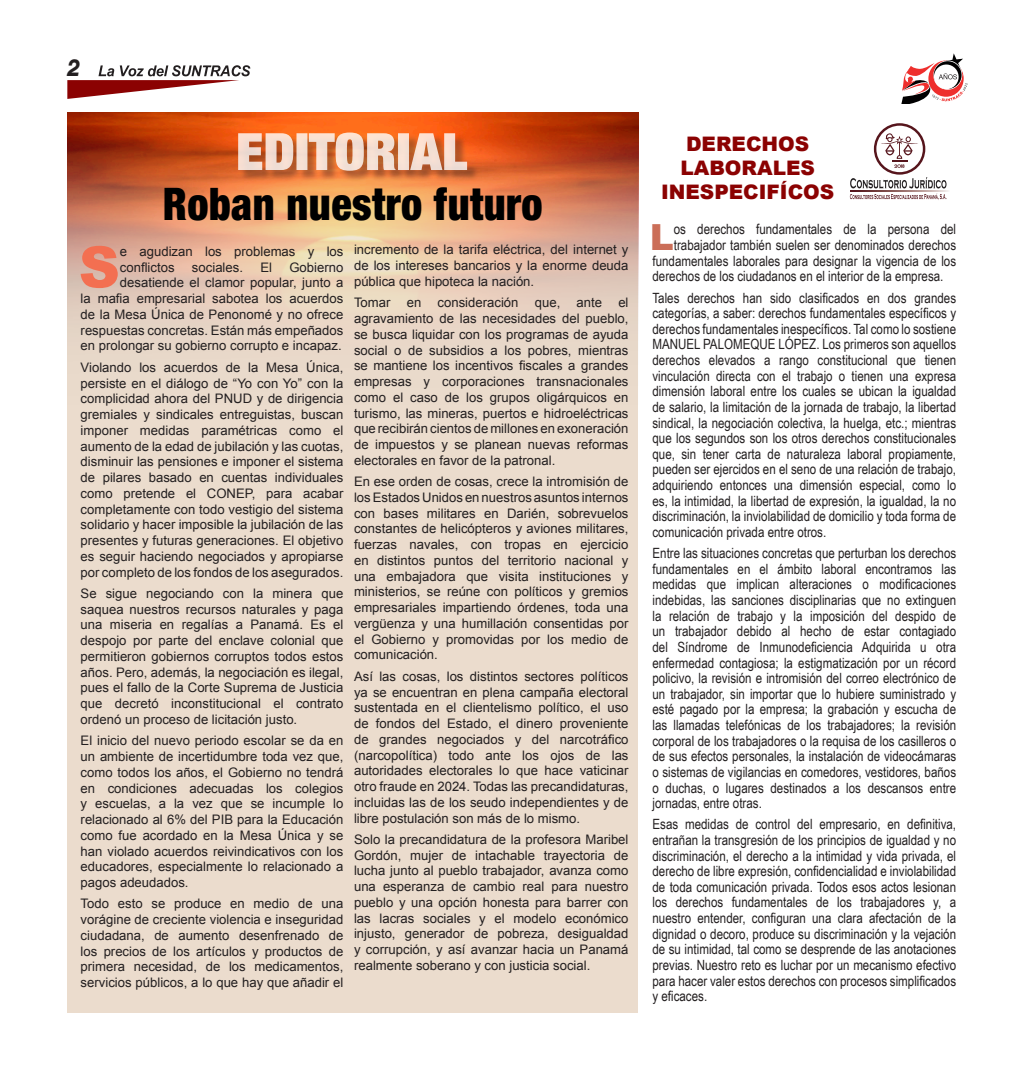
<style>
.page{position:relative;width:1035px;height:1080px;background:#fff}
.page>*{position:absolute;margin:0;border:0;box-sizing:border-box;transform-origin:0 0}
.t1{font:900 57.12px "Arial";color:#f36f51}
.t2{font:900 condensed 45px "Helvetica Neue LT Std";letter-spacing:.01em;color:#000;scale:.94 1}
.t3{font:900 36px "Arial";color:#cb6e58}
.t4{font:italic 800 23.75px "Helvetica Neue LT Std";color:#231f20;scale:.84 1}
.t5{font:900 20px/23.8px "Arial";color:#8b0202;text-align:center}
.t6{font:14.12px/15.6px "Arial Narrow";color:#231f20;text-align:justify}
.t7{font:13.12px/15.8px "Arial";color:#231f20;text-align:justify}
</style>
<div class="page">
<svg style="left:67px;top:65px;width:183px;height:34px"></svg>
<svg style="left:901px;top:53px;width:67px;height:51px"></svg>
<div style="left:68px;top:114px;width:570px;height:898px;background:#ebdccd"></div>
<img style="left:68px;top:113px;width:570px;height:208px">
<div style="left:240px;top:134px;width:239px;height:48px;background:#231f20;opacity:.34"></div>
<svg style="left:238px;top:133px;width:229px;height:38px"></svg>
<div style="left:874px;top:123px;width:51px;height:52px;border:2px solid #56151c;border-radius:50%"></div>
<svg style="left:881px;top:133px;width:37px;height:35px"></svg>
<svg style="left:850px;top:177px;width:97px;height:23px"></svg>
<svg style="left:850px;top:190px;width:99px;height:2px"></svg>
<h3 class="t4" style="left:67px;top:53px;width:16px">2</h3>
<h2 class="t2" style="left:163px;top:176px;width:406px">Roban nuestro futuro</h2>
<p class="t7" style="left:354px;top:242px;width:276px">incremento de la tarifa eléctrica, del internet y de los intereses bancarios y la enorme deuda pública que hipoteca la nación.</p>
<p class="t7" style="left:354px;top:295px;width:276px">Tomar en consideración que, ante el agravamiento de las necesidades del pueblo, se busca liquidar con los programas de ayuda social o de subsidios a los pobres, mientras se mantiene los incentivos fiscales a grandes empresas y corporaciones transnacionales como el caso de los grupos oligárquicos en turismo, las mineras, puertos e hidroeléctricas que recibirán cientos de millones en exoneración de impuestos y se planean nuevas reformas electorales en favor de la patronal.</p>
<p class="t7" style="left:354px;top:474px;width:276px">En ese orden de cosas, crece la intromisión de los Estados Unidos en nuestros asuntos internos con bases militares en Darién, sobrevuelos constantes de helicópteros y aviones militares, fuerzas navales, con tropas en ejercicio en distintos puntos del territorio nacional y una embajadora que visita instituciones y ministerios, se reúne con políticos y gremios empresariales impartiendo órdenes, toda una vergüenza y una humillación consentidas por el Gobierno y promovidas por los medio de comunicación.</p>
<p class="t7" style="left:354px;top:668px;width:276px">Así las cosas, los distintos sectores políticos ya se encuentran en plena campaña electoral sustentada en el clientelismo político, el uso de fondos del Estado, el dinero proveniente de grandes negociados y del narcotráfico (narcopolítica) todo ante los ojos de las autoridades electorales lo que hace vaticinar otro fraude en 2024. Todas las precandidaturas, incluidas las de los seudo independientes y de libre postulación son más de lo mismo.</p>
<p class="t7" style="left:354px;top:832px;width:276px">Solo la precandidatura de la profesora Maribel Gordón, mujer de intachable trayectoria de lucha junto al pueblo trabajador, avanza como una esperanza de cambio real para nuestro pueblo y una opción honesta para barrer con las lacras sociales y el modelo económico injusto, generador de pobreza, desigualdad y corrupción, y así avanzar hacia un Panamá realmente soberano y con justicia social.</p>
<h1 class="t1" style="left:79px;top:226px;width:43px">S</h1>
<p class="t7" style="left:120px;top:244px;width:225px">e agudizan los problemas y los conflictos</p>
<p class="t7" style="left:81px;top:259px;width:264px;text-align:right">Gobierno<br>desatiende el clamor popular, junto a<br>la mafia empresarial sabotea los acuerdos de la Mesa Única de Penonomé y no ofrece respuestas concretas. Están más empeñados en prolongar su gobierno corrupto e incapaz.</p>
<p class="t7" style="left:81px;top:359px;width:264px">Violando los acuerdos de la Mesa Única, persiste en el diálogo de “Yo con Yo” con la complicidad ahora del PNUD y de dirigencia gremiales y sindicales entreguistas, buscan imponer medidas paramétricas como el aumento de la edad de jubilación y las cuotas, disminuir las pensiones e imponer el sistema de pilares basado en cuentas individuales como pretende el CONEP, para acabar completamente con todo vestigio del sistema solidario y hacer imposible la jubilación de las presentes y futuras generaciones. El objetivo es seguir haciendo negociados y apropiarse por completo de los fondos de los asegurados.</p>
<p class="t7" style="left:81px;top:586px;width:264px">Se sigue negociando con la minera que saquea nuestros recursos naturales y paga una miseria en regalías a Panamá. Es el despojo por parte del enclave colonial que permitieron gobiernos corruptos todos estos años. Pero, además, la negociación es ilegal, pues el fallo de la Corte Suprema de Justicia que decretó inconstitucional el contrato ordenó un proceso de licitación justo.</p>
<p class="t7" style="left:81px;top:733px;width:264px">El inicio del nuevo periodo escolar se da en un ambiente de incertidumbre toda vez que, como todos los años, el Gobierno no tendrá en condiciones adecuadas los colegios y escuelas, a la vez que se incumple lo relacionado al 6% del PIB para la Educación como fue acordado en la Mesa Única y se han violado acuerdos reivindicativos con los educadores, especialmente lo relacionado a pagos adeudados.</p>
<p class="t7" style="left:81px;top:896px;width:264px">Todo esto se produce en medio de una vorágine de creciente violencia e inseguridad ciudadana, de aumento desenfrenado de los precios de los artículos y productos de primera necesidad, de los medicamentos, servicios públicos, a lo que hay que añadir el</p>
<p class="t7" style="left:192px;top:259px;width:53px">sociales.</p>
<p class="t7" style="left:260px;top:259px;width:13px">El</p>
<h3 class="t5" style="left:661px;top:132px;width:175px">DERECHOS<br>LABORALES<br>INESPECIFÍCOS</h3>
<h3 class="t3" style="left:650px;top:211px;width:25px">L</h3>
<p class="t6" style="left:674px;top:221px;width:284px">os derechos fundamentales de la persona del</p>
<p class="t6" style="left:674px;top:237px;width:284px">trabajador también suelen ser denominados derechos</p>
<p class="t6" style="left:653px;top:252px;width:305px">fundamentales laborales para designar la vigencia de los</p>
<p class="t6" style="left:653px;top:268px;width:293px">derechos de los ciudadanos en el interior de la empresa.</p>
<p class="t6" style="left:653px;top:289px;width:305px">Tales derechos han sido clasificados en dos grandes categorías, a saber: derechos fundamentales específicos y derechos fundamentales inespecíficos. Tal como lo sostiene MANUEL PALOMEQUE LÓPEZ. Los primeros son aquellos derechos elevados a rango constitucional que tienen vinculación directa con el trabajo o tienen una expresa dimensión laboral entre los cuales se ubican la igualdad de salario, la limitación de la jornada de trabajo, la libertad sindical, la negociación colectiva, la huelga, etc.; mientras que los segundos son los otros derechos constitucionales que, sin tener carta de naturaleza laboral propiamente, pueden ser ejercidos en el seno de una relación de trabajo, adquiriendo entonces una dimensión especial, como lo es, la intimidad, la libertad de expresión, la igualdad, la no discriminación, la inviolabilidad de domicilio y toda forma de comunicación privada entre otros.</p>
<p class="t6" style="left:653px;top:545px;width:305px">Entre las situaciones concretas que perturban los derechos fundamentales en el ámbito laboral encontramos las medidas que implican alteraciones o modificaciones indebidas, las sanciones disciplinarias que no extinguen la relación de trabajo y la imposición del despido de un trabajador debido al hecho de estar contagiado del Síndrome de Inmunodeficiencia Adquirida u otra enfermedad contagiosa; la estigmatización por un récord policivo, la revisión e intromisión del correo electrónico de un trabajador, sin importar que lo hubiere suministrado y esté pagado por la empresa; la grabación y escucha de las llamadas telefónicas de los trabajadores; la revisión corporal de los trabajadores o la requisa de los casilleros o de sus efectos personales, la instalación de videocámaras o sistemas de vigilancias en comedores, vestidores, baños o duchas, o lugares destinados a los descansos entre jornadas, entre otras.</p>
<p class="t6" style="left:653px;top:816px;width:305px">Esas medidas de control del empresario, en definitiva, entrañan la transgresión de los principios de igualdad y no discriminación, el derecho a la intimidad y vida privada, el derecho de libre expresión, confidencialidad e inviolabilidad de toda comunicación privada. Todos esos actos lesionan los derechos fundamentales de los trabajadores y, a nuestro entender, configuran una clara afectación de la dignidad o decoro, produce su discriminación y la vejación de su intimidad, tal como se desprende de las anotaciones previas. Nuestro reto es luchar por un mecanismo efectivo para hacer valer estos derechos con procesos simplificados y eficaces.</p>
</div>
